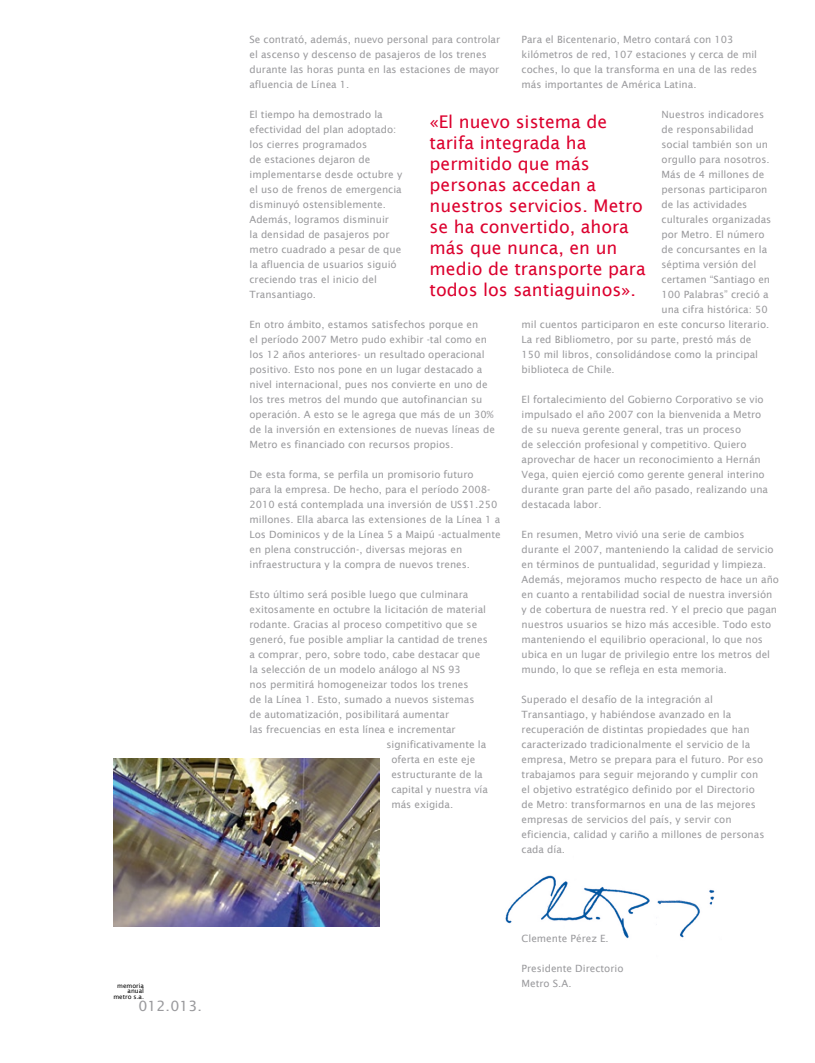
<style>
.page{position:relative;width:815px;height:1063px;background:#fff}
.page>*{position:absolute;margin:0;border:0;box-sizing:border-box;transform-origin:0 0}
.t1{font:17.5px/21px "Lucida Sans";color:#dc002e}
.t2{font:14.25px "Lucida Sans";color:#9a9a9d}
.t3{font:10px/15px "Lucida Sans";color:#9a9a9d}
.t4{font:6.25px/5.6px "Lucida Sans";color:#000;text-align:right}
</style>
<div class="page">
<img style="left:505px;top:875px;width:210px;height:64px">
<img style="left:113px;top:758px;width:266px;height:169px">
<p class="t4" style="left:113px;top:983px;width:32px">memoria anual metro s.a.</p>
<h2 class="t2" style="left:139px;top:998px;width:65px">012.013.</h2>
<p class="t3" style="left:249px;top:32px;width:252px">Se contrató, además, nuevo personal para controlar el ascenso y descenso de pasajeros de los trenes durante las horas punta en las estaciones de mayor afluencia de Línea 1.</p>
<p class="t3" style="left:249px;top:107px;width:154px">El tiempo ha demostrado la efectividad del plan adoptado: los cierres programados<br>de estaciones dejaron de implementarse desde octubre y el uso de frenos de emergencia disminuyó ostensiblemente.<br>Además, logramos disminuir<br>la densidad de pasajeros por metro cuadrado a pesar de que la afluencia de usuarios siguió creciendo tras el inicio del<br>Transantiago.</p>
<p class="t3" style="left:249px;top:317px;width:247px">En otro ámbito, estamos satisfechos porque en<br>el período 2007 Metro pudo exhibir -tal como en los 12 años anteriores- un resultado operacional positivo. Esto nos pone en un lugar destacado a nivel internacional, pues nos convierte en uno de los tres metros del mundo que autofinancian su operación. A esto se le agrega que más de un 30% de la inversión en extensiones de nuevas líneas de Metro es financiado con recursos propios.</p>
<p class="t3" style="left:249px;top:467px;width:253px">De esta forma, se perfila un promisorio futuro<br>para la empresa. De hecho, para el período 2008- 2010 está contemplada una inversión de US$1.250 millones. Ella abarca las extensiones de la Línea 1 a Los Dominicos y de la Línea 5 a Maipú -actualmente en plena construcción-, diversas mejoras en infraestructura y la compra de nuevos trenes.</p>
<p class="t3" style="left:249px;top:587px;width:220px">Esto último será posible luego que culminara</p>
<p class="t3" style="left:249px;top:602px;width:238px">exitosamente en octubre la licitación de material</p>
<p class="t3" style="left:249px;top:617px;width:229px">rodante. Gracias al proceso competitivo que se</p>
<p class="t3" style="left:249px;top:632px;width:240px">generó, fue posible ampliar la cantidad de trenes</p>
<p class="t3" style="left:249px;top:647px;width:232px">a comprar, pero, sobre todo, cabe destacar que</p>
<p class="t3" style="left:249px;top:662px;width:213px">la selección de un modelo análogo al NS 93</p>
<p class="t3" style="left:249px;top:677px;width:221px">nos permitirá homogeneizar todos los trenes</p>
<p class="t3" style="left:249px;top:692px;width:226px">de la Línea 1. Esto, sumado a nuevos sistemas</p>
<p class="t3" style="left:249px;top:707px;width:201px">de automatización, posibilitará aumentar</p>
<p class="t3" style="left:249px;top:722px;width:208px">las frecuencias en esta línea e incrementar</p>
<p class="t3" style="left:386px;top:737px;width:101px">significativamente la</p>
<p class="t3" style="left:391px;top:752px;width:86px">oferta en este eje</p>
<p class="t3" style="left:391px;top:767px;width:93px">estructurante de la</p>
<p class="t3" style="left:391px;top:782px;width:98px">capital y nuestra vía</p>
<p class="t3" style="left:391px;top:797px;width:63px">más exigida.</p>
<p class="t3" style="left:522px;top:32px;width:237px">Para el Bicentenario, Metro contará con 103 kilómetros de red, 107 estaciones y cerca de mil coches, lo que la transforma en una de las redes más importantes de América Latina.</p>
<p class="t3" style="left:662px;top:107px;width:104px">Nuestros indicadores</p>
<p class="t3" style="left:662px;top:122px;width:94px">de responsabilidad</p>
<p class="t3" style="left:662px;top:137px;width:108px">social también son un</p>
<p class="t3" style="left:662px;top:152px;width:110px">orgullo para nosotros.</p>
<p class="t3" style="left:662px;top:167px;width:104px">Más de 4 millones de</p>
<p class="t3" style="left:662px;top:182px;width:107px">personas participaron</p>
<p class="t3" style="left:662px;top:197px;width:87px">de las actividades</p>
<p class="t3" style="left:662px;top:212px;width:111px">culturales organizadas</p>
<p class="t3" style="left:662px;top:227px;width:105px">por Metro. El número</p>
<p class="t3" style="left:662px;top:242px;width:107px">de concursantes en la</p>
<p class="t3" style="left:662px;top:257px;width:96px">séptima versión del</p>
<p class="t3" style="left:662px;top:272px;width:110px">certamen “Santiago en</p>
<p class="t3" style="left:662px;top:287px;width:109px">100 Palabras” creció a</p>
<p class="t3" style="left:662px;top:302px;width:108px">una cifra histórica: 50</p>
<p class="t3" style="left:522px;top:317px;width:249px">mil cuentos participaron en este concurso literario.</p>
<p class="t3" style="left:522px;top:332px;width:231px">La red Bibliometro, por su parte, prestó más de</p>
<p class="t3" style="left:522px;top:347px;width:238px">150 mil libros, consolidándose como la principal</p>
<p class="t3" style="left:522px;top:362px;width:95px">biblioteca de Chile.</p>
<p class="t3" style="left:522px;top:392px;width:248px">El fortalecimiento del Gobierno Corporativo se vio impulsado el año 2007 con la bienvenida a Metro de su nueva gerente general, tras un proceso<br>de selección profesional y competitivo. Quiero aprovechar de hacer un reconocimiento a Hernán Vega, quien ejerció como gerente general interino durante gran parte del año pasado, realizando una destacada labor.</p>
<p class="t3" style="left:522px;top:527px;width:259px">En resumen, Metro vivió una serie de cambios durante el 2007, manteniendo la calidad de servicio en términos de puntualidad, seguridad y limpieza.<br>Además, mejoramos mucho respecto de hace un año en cuanto a rentabilidad social de nuestra inversión y de cobertura de nuestra red. Y el precio que pagan nuestros usuarios se hizo más accesible. Todo esto manteniendo el equilibrio operacional, lo que nos ubica en un lugar de privilegio entre los metros del mundo, lo que se refleja en esta memoria.</p>
<p class="t3" style="left:522px;top:692px;width:244px">Superado el desafío de la integración al Transantiago, y habiéndose avanzado en la recuperación de distintas propiedades que han caracterizado tradicionalmente el servicio de la empresa, Metro se prepara para el futuro. Por eso trabajamos para seguir mejorando y cumplir con el objetivo estratégico definido por el Directorio de Metro: transformarnos en una de las mejores empresas de servicios del país, y servir con eficiencia, calidad y cariño a millones de personas cada día.</p>
<h1 class="t1" style="left:430px;top:111px;width:218px">«El nuevo sistema de tarifa integrada ha permitido que más personas accedan a nuestros servicios. Metro se ha convertido, ahora más que nunca, en un medio de transporte para todos los santiaguinos».</h1>
<p class="t3" style="left:522px;top:931px;width:89px">Clemente Pérez E.</p>
<p class="t3" style="left:522px;top:961px;width:103px">Presidente Directorio<br>Metro S.A.</p>
</div>
